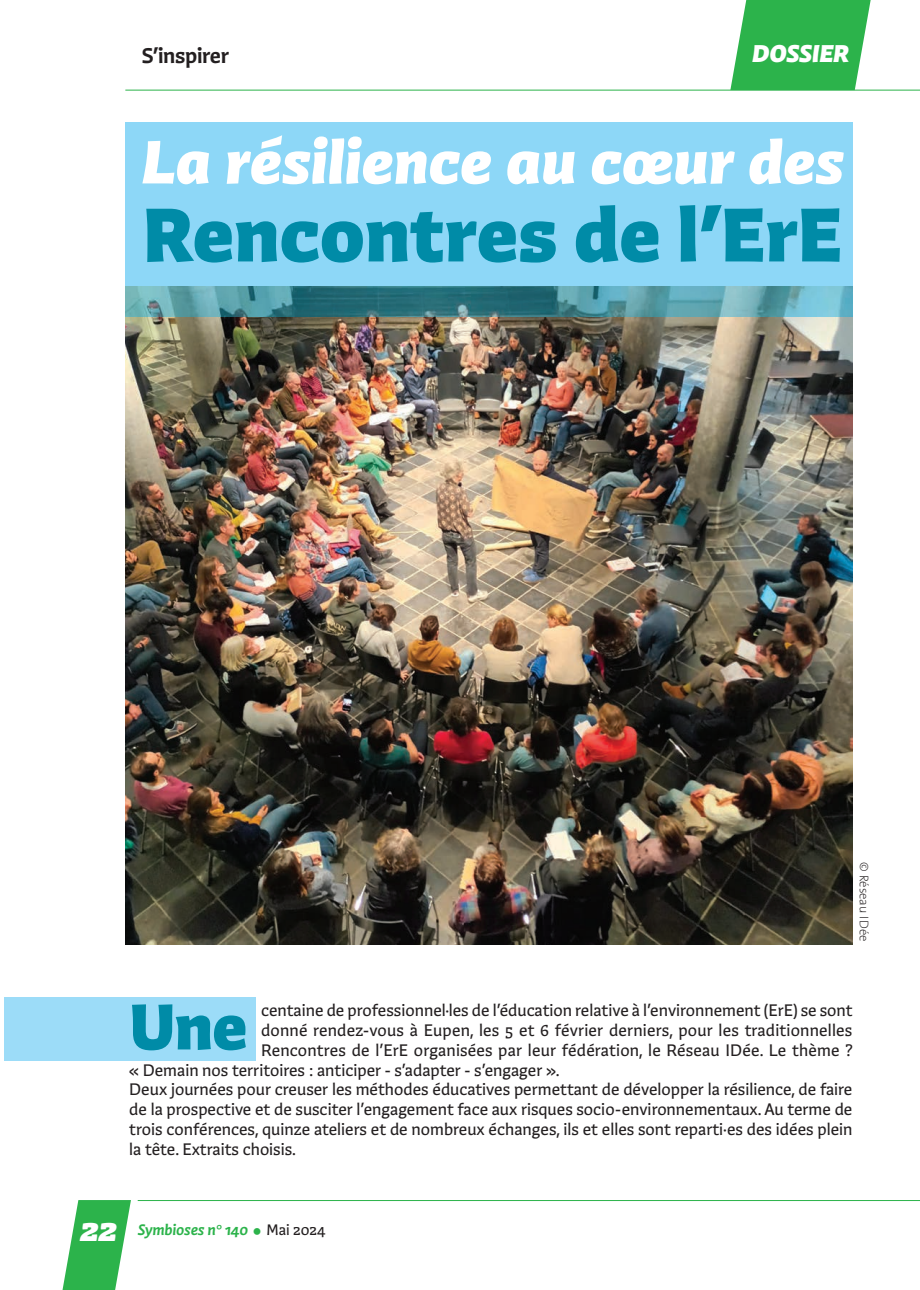
<style>
.page{position:relative;width:920px;height:1290px;background:#fff}
.page>*{position:absolute;margin:0;border:0;box-sizing:border-box;transform-origin:0 0}
.t1{font:900 75px "Winco";color:#008ba7}
.t2{font:900 63.45px "Winco";color:#008ba7}
.t3{font:italic 900 60px "Winco";letter-spacing:.01em;color:#fff}
.t4{font:italic 900 24px "Winco";color:#fff}
.t5{font:700 21px "Winco";letter-spacing:-.015em;color:#231f20}
.t6{font:16.5px "Winco";color:#231f20}
.t7{font:italic 700 15px "Winco";color:#2cb34b}
.t8{font:200 12.75px "The Sans";color:#231f20}
.s1{font-weight:900;font-size:33px;color:#fff}
.s2{font-weight:400;font-style:normal;color:#231f20}
</style>
<div class="page">
<div style="left:4px;top:996px;width:252px;height:64px;background:#9cdcf8"></div>
<hr style="left:125px;top:90px;width:795px;height:1px;background:#2cb34b">
<hr style="left:138px;top:1200px;width:782px;height:1px;background:#2cb34b">
<svg style="left:63px;top:1200px;width:68px;height:90px"></svg>
<img style="left:125px;top:316px;width:727px;height:629px">
<div style="left:125px;top:122px;width:727px;height:164px;background:#8dd7f7"></div>
<img style="left:125px;top:286px;width:727px;height:30px">
<svg style="left:730px;top:0;width:141px;height:90px"></svg>
<p class="t5" style="left:142px;top:47px;width:89px">S’inspirer</p>
<h3 class="t4" style="left:752px;top:44px;width:98px">DOSSIER</h3>
<h3 class="t3" style="left:142px;top:139px;width:703px">La résilience au cœur des</h3>
<h1 class="t1" style="left:143px;top:192px;width:701px">Rencontres de l’ErE</h1>
<p class="t8" style="left:869px;top:862px;width:80px;rotate:90deg">© Réseau IDée</p>
<h2 class="t2" style="left:129px;top:990px;width:120px">Une</h2>
<p class="t6" style="left:261px;top:1003px;width:593px">centaine de professionnel·les de l’éducation relative à l’environnement (ErE) se sont</p>
<p class="t6" style="left:261px;top:1023px;width:593px">donné rendez-vous à Eupen, les 5 et 6 février derniers, pour les traditionnelles</p>
<p class="t6" style="left:261px;top:1043px;width:593px">Rencontres de l’ErE organisées par leur fédération, le Réseau IDée. Le thème ?</p>
<p class="t6" style="left:129px;top:1063px;width:432px">« Demain nos territoires : anticiper - s’adapter - s’engager ».</p>
<p class="t6" style="left:129px;top:1083px;width:725px">Deux journées pour creuser les méthodes éducatives permettant de développer la résilience, de faire</p>
<p class="t6" style="left:129px;top:1103px;width:725px">de la prospective et de susciter l’engagement face aux risques socio-environnementaux. Au terme de</p>
<p class="t6" style="left:129px;top:1122px;width:725px">trois conférences, quinze ateliers et de nombreux échanges, ils et elles sont reparti·es des idées plein</p>
<p class="t6" style="left:129px;top:1143px;width:168px">la tête. Extraits choisis.</p>
<p class="t7" style="left:79px;top:1224px;width:248px"><span class="s1">22</span> Symbioses n° 140 <span class="s2">Mai 2024</span></p>
</div>
